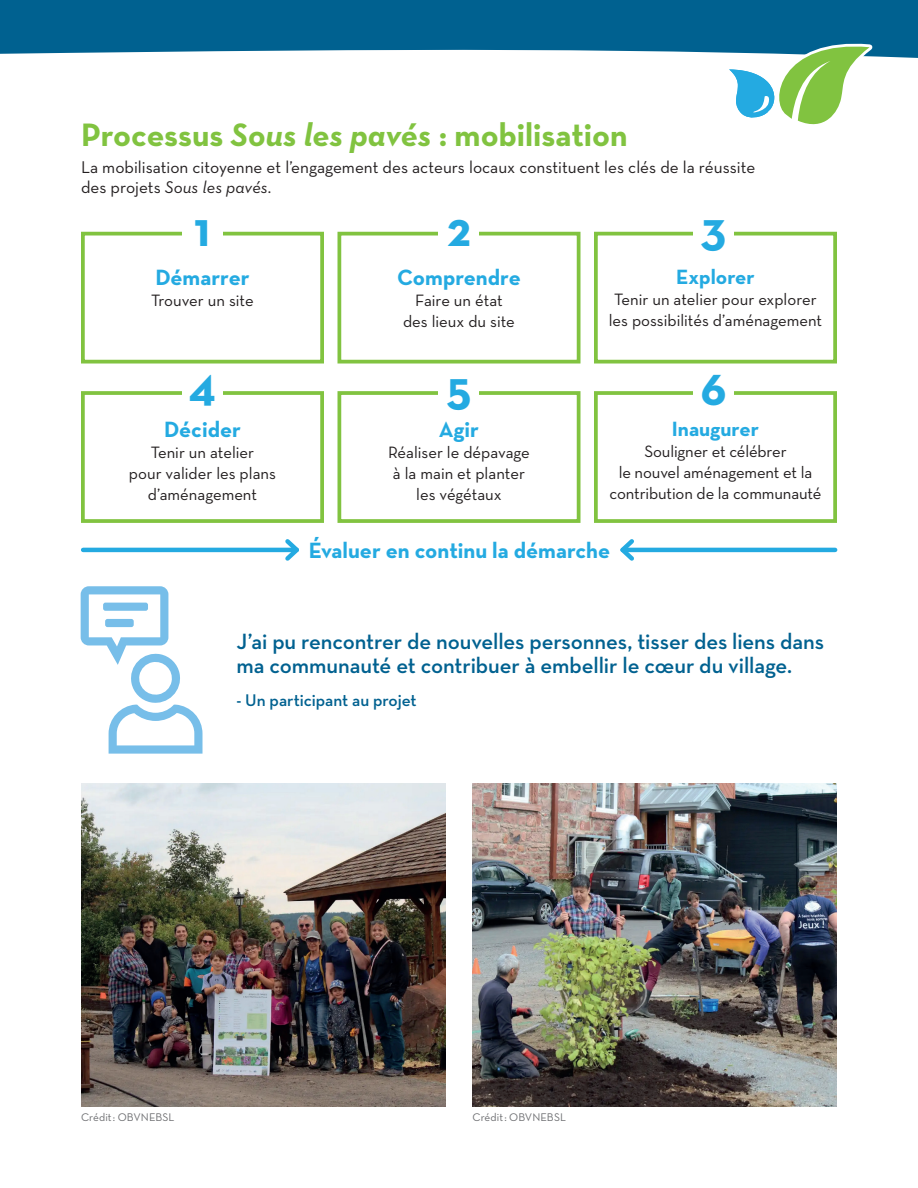
<style>
.page{position:relative;width:918px;height:1188px;background:#fff}
.page>*{position:absolute;margin:0;border:0;box-sizing:border-box;transform-origin:0 0}
.t1{font:700 49.5px "Neutra Text";color:#24aae1}
.t2{font:700 33px "Neutra Text";color:#81c340}
.t3{font:600 22.5px/24px "Neutra Text";letter-spacing:-.005em;color:#006190}
.t4{font:700 22.5px "Neutra Text";color:#24aae1}
.t5{font:700 21px "Neutra Text";color:#24aae1}
.t6{font:17.25px/20.2px "Neutra Text";color:#231f20}
.t7{font:600 17.1px "Neutra Text";letter-spacing:-.005em;color:#006190}
.t8{font:16.65px/21px "Neutra Text";color:#231f20;text-align:center}
.t9{font:11.25px "Neutra Text";letter-spacing:.005em;color:#6c6d70}
.s1{font-style:italic}
</style>
<div class="page">
<img style="left:81px;top:783px;width:365px;height:324px">
<img style="left:472px;top:783px;width:365px;height:324px">
<svg style="left:0;top:0;width:918px;height:58px;background:#1a719b"></svg>
<svg style="left:718px;top:31px;width:180px;height:94px"></svg>
<div style="left:594px;top:232px;width:243px;height:132px;border:4px solid #81c340"></div>
<div style="left:594px;top:391px;width:243px;height:132px;border:4px solid #81c340"></div>
<div style="left:338px;top:232px;width:242px;height:132px;border:4px solid #81c340"></div>
<div style="left:338px;top:391px;width:242px;height:132px;border:4px solid #81c340"></div>
<div style="left:81px;top:232px;width:243px;height:132px;border:4px solid #81c340"></div>
<div style="left:81px;top:391px;width:243px;height:132px;border:4px solid #81c340"></div>
<div style="left:182px;top:211px;width:41px;height:38px;background:#fff"></div>
<div style="left:182px;top:366px;width:41px;height:38px;background:#fff"></div>
<div style="left:439px;top:211px;width:40px;height:38px;background:#fff"></div>
<div style="left:439px;top:371px;width:40px;height:37px;background:#fff"></div>
<div style="left:693px;top:211px;width:41px;height:38px;background:#fff"></div>
<div style="left:693px;top:371px;width:41px;height:37px;background:#fff"></div>
<svg style="left:81px;top:586px;width:122px;height:168px"></svg>
<div style="left:103px;top:603px;width:45px;height:8px;background:#77bee9;border-radius:2px"></div>
<div style="left:105px;top:619px;width:29px;height:8px;background:#77bee9;border-radius:2px"></div>
<hr style="left:83px;top:548px;width:214px;height:4px;background:#24aae1">
<svg style="left:281px;top:539px;width:18px;height:22px"></svg>
<hr style="left:623px;top:548px;width:212px;height:4px;background:#24aae1">
<svg style="left:620px;top:539px;width:18px;height:22px"></svg>
<h2 class="t2" style="left:81px;top:114px;width:548px">Processus <span class="s1">Sous les pavés</span> : mobilisation</h2>
<p class="t6" style="left:81px;top:157px;width:676px">La mobilisation citoyenne et l’engagement des acteurs locaux constituent les clés de la réussite des projets <span class="s1">Sous les pavés</span>.</p>
<h1 class="t1" style="left:194px;top:198px;width:18px">1</h1>
<h1 class="t1" style="left:447px;top:198px;width:25px">2</h1>
<h1 class="t1" style="left:701px;top:198px;width:27px">3</h1>
<h3 class="t4" style="left:155px;top:263px;width:96px">Démarrer</h3>
<p class="t8" style="left:151px;top:289px;width:104px">Trouver un site</p>
<h3 class="t4" style="left:397px;top:263px;width:125px">Comprendre</h3>
<p class="t8" style="left:403px;top:289px;width:113px">Faire un état des lieux du site</p>
<p class="t5" style="left:676px;top:263px;width:80px">Explorer</p>
<p class="t8" style="left:609px;top:288px;width:215px">Tenir un atelier pour explorer les possibilités d’aménagement</p>
<h1 class="t1" style="left:189px;top:353px;width:29px">4</h1>
<h1 class="t1" style="left:446px;top:357px;width:27px">5</h1>
<h1 class="t1" style="left:700px;top:357px;width:28px">6</h1>
<h3 class="t4" style="left:164px;top:416px;width:78px">Décider</h3>
<p class="t8" style="left:129px;top:442px;width:149px">Tenir un atelier<br>pour valider les plans d’aménagement</p>
<h3 class="t4" style="left:439px;top:416px;width:42px">Agir</h3>
<p class="t8" style="left:388px;top:442px;width:143px">Réaliser le dépavage à la main et planter les végétaux</p>
<p class="t5" style="left:672px;top:416px;width:89px">Inaugurer</p>
<p class="t8" style="left:610px;top:441px;width:213px">Souligner et célébrer<br>le nouvel aménagement et la contribution de la communauté</p>
<h3 class="t4" style="left:309px;top:537px;width:303px">Évaluer en continu la démarche</h3>
<h3 class="t3" style="left:237px;top:629px;width:589px">J’ai pu rencontrer de nouvelles personnes, tisser des liens dans ma communauté et contribuer à embellir le cœur du village.</h3>
<p class="t7" style="left:237px;top:689px;width:182px">- Un participant au projet</p>
<p class="t9" style="left:81px;top:1110px;width:95px">Crédit: OBVNEBSL</p>
<p class="t9" style="left:472px;top:1110px;width:95px">Crédit: OBVNEBSL</p>
</div>
